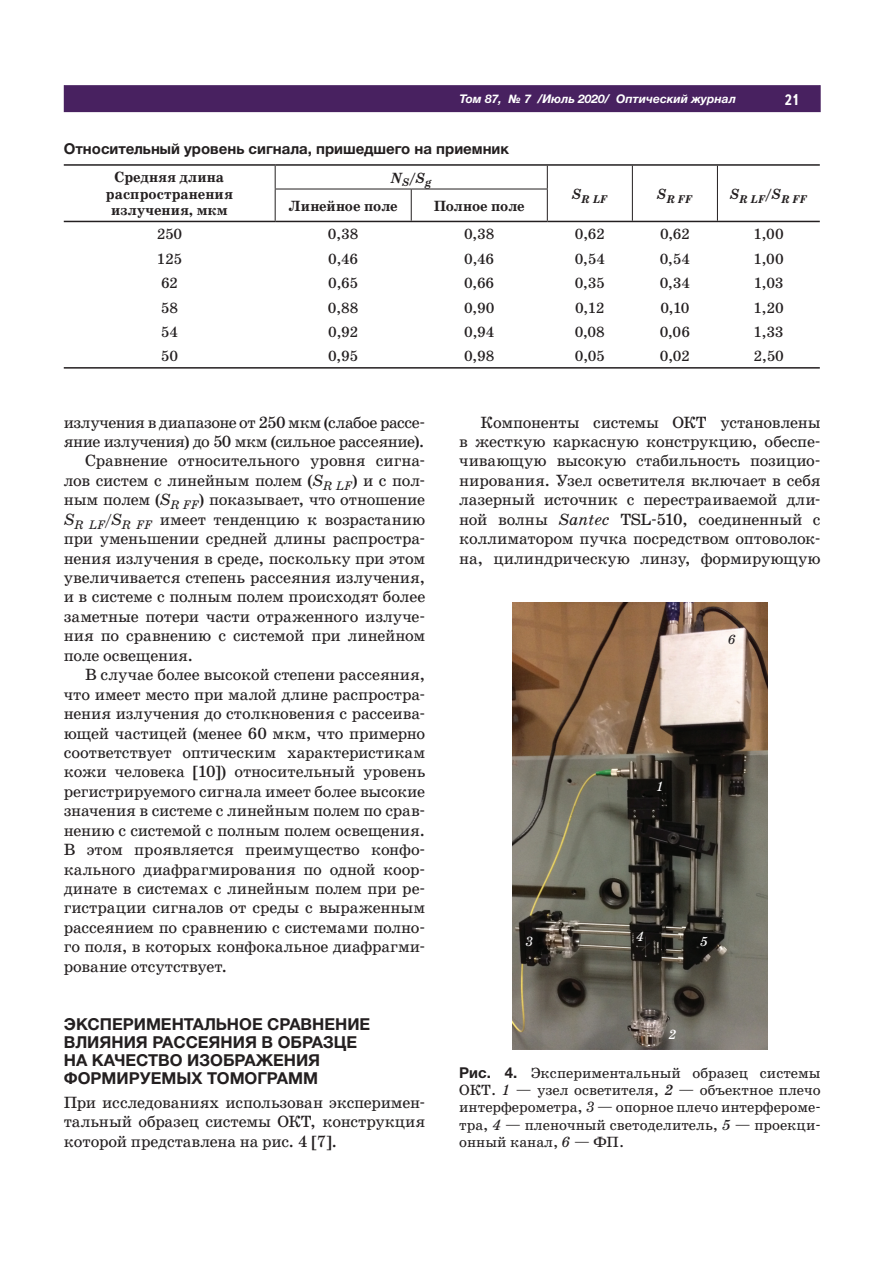
<style>
.page{position:relative;width:893px;height:1263px;background:#fff}
.page>*{position:absolute;margin:0;border:0;box-sizing:border-box;transform-origin:0 0}
.t1{font:16.5px/19.5px "School Book C";letter-spacing:-.01em;color:#231f20;text-align:justify}
.t2{font:700 16.5px/18px "Helvetica Neue Cyr";color:#231f20}
.t3{font:15px/17.2px "School Book C";color:#231f20;text-align:justify}
.t4{font:700 15px/16.5px "School Book C";color:#231f20;text-align:center}
.t5{font:700 15px "Helvetica Neue Cyr";color:#231f20}
.t6{font:italic 700 15px "School Book C";color:#231f20}
.t7{font:700 15px "Text Book C";color:#fff;scale:.9 1}
.t8{font:italic 13.5px "School Book C";color:#fff}
.t9{font:italic 13.5px "School Book C";color:#231f20}
.t10{font:italic 700 12px "Helvetica Neue Cyr";color:#fff}
.t11{font:italic 700 11.4px "School Book C";letter-spacing:-.02em;color:#231f20}
.s1{font-style:italic}
.s2{font-family:"Helvetica Neue Cyr";font-weight:700}
</style>
<div class="page">
<div style="left:64px;top:86px;width:756px;height:26px;background:#482160"></div>
<div style="left:64px;top:85px;width:757px;height:27px;border:1px solid #482160"></div>
<hr style="left:64px;top:367px;width:756px;height:2px;background:#231f20">
<hr style="left:64px;top:164px;width:211px;height:2px;background:#231f20">
<hr style="left:64px;top:221px;width:211px;height:1px;background:#231f20">
<hr style="left:275px;top:164px;width:545px;height:2px;background:#231f20">
<hr style="left:547px;top:221px;width:273px;height:1px;background:#231f20">
<hr style="left:275px;top:221px;width:272px;height:1px;background:#231f20">
<svg style="left:275px;top:166px;width:1px;height:23px"></svg>
<svg style="left:547px;top:166px;width:1px;height:23px"></svg>
<svg style="left:632px;top:166px;width:1px;height:23px"></svg>
<svg style="left:717px;top:166px;width:1px;height:23px"></svg>
<hr style="left:632px;top:189px;width:1px;height:32px;background:#231f20">
<hr style="left:717px;top:189px;width:1px;height:32px;background:#231f20">
<hr style="left:275px;top:189px;width:136px;height:1px;background:#231f20">
<hr style="left:275px;top:189px;width:1px;height:32px;background:#231f20">
<hr style="left:411px;top:189px;width:137px;height:1px;background:#231f20">
<hr style="left:411px;top:189px;width:1px;height:32px;background:#231f20">
<hr style="left:547px;top:189px;width:1px;height:32px;background:#231f20">
<img style="left:512px;top:602px;width:255px;height:447px">
<p class="t10" style="left:459px;top:92px;width:278px">Том 87, № 7 /Июль 2020/ Оптический журнал</p>
<p class="t7" style="left:785px;top:91px;width:17px">21</p>
<p class="t5" style="left:64px;top:143px;width:447px">Относительный уровень сигнала, пришедшего на приемник</p>
<p class="t4" style="left:106px;top:169px;width:129px">Средняя длина распространения излучения, мкм</p>
<p class="t6" style="left:390px;top:169px;width:43px">N<sub>S</sub>/S<sub>g</sub></p>
<p class="t4" style="left:289px;top:198px;width:111px">Линейное поле</p>
<p class="t4" style="left:434px;top:198px;width:93px">Полное поле</p>
<p class="t11" style="left:572px;top:192px;width:38px"><sup>S</sup>R LF</p>
<p class="t11" style="left:657px;top:192px;width:38px"><sup>S</sup>R FF</p>
<p class="t11" style="left:729px;top:192px;width:80px"><sup>S</sup>R LF<sup>/S</sup>R FF</p>
<p class="t3" style="left:157px;top:227px;width:27px">250</p>
<p class="t3" style="left:328px;top:227px;width:32px">0,38</p>
<p class="t3" style="left:464px;top:227px;width:32px">0,38</p>
<p class="t3" style="left:575px;top:227px;width:31px">0,62</p>
<p class="t3" style="left:660px;top:227px;width:31px">0,62</p>
<p class="t3" style="left:753px;top:227px;width:32px">1,00</p>
<p class="t3" style="left:157px;top:251px;width:27px">125</p>
<p class="t3" style="left:328px;top:251px;width:32px">0,46</p>
<p class="t3" style="left:464px;top:251px;width:32px">0,46</p>
<p class="t3" style="left:575px;top:251px;width:32px">0,54</p>
<p class="t3" style="left:660px;top:251px;width:32px">0,54</p>
<p class="t3" style="left:754px;top:251px;width:32px">1,00</p>
<p class="t3" style="left:161px;top:276px;width:18px">62</p>
<p class="t3" style="left:328px;top:276px;width:31px">0,65</p>
<p class="t3" style="left:464px;top:276px;width:32px">0,66</p>
<p class="t3" style="left:575px;top:276px;width:32px">0,35</p>
<p class="t3" style="left:660px;top:276px;width:32px">0,34</p>
<p class="t3" style="left:754px;top:276px;width:31px">1,03</p>
<p class="t3" style="left:161px;top:300px;width:19px">58</p>
<p class="t3" style="left:328px;top:300px;width:32px">0,88</p>
<p class="t3" style="left:464px;top:300px;width:32px">0,90</p>
<p class="t3" style="left:575px;top:300px;width:31px">0,12</p>
<p class="t3" style="left:660px;top:300px;width:30px">0,10</p>
<p class="t3" style="left:753px;top:300px;width:32px">1,20</p>
<p class="t3" style="left:161px;top:324px;width:19px">54</p>
<p class="t3" style="left:328px;top:324px;width:31px">0,92</p>
<p class="t3" style="left:464px;top:324px;width:32px">0,94</p>
<p class="t3" style="left:575px;top:324px;width:32px">0,08</p>
<p class="t3" style="left:660px;top:324px;width:32px">0,06</p>
<p class="t3" style="left:754px;top:324px;width:32px">1,33</p>
<p class="t3" style="left:161px;top:349px;width:19px">50</p>
<p class="t3" style="left:328px;top:349px;width:32px">0,95</p>
<p class="t3" style="left:464px;top:349px;width:32px">0,98</p>
<p class="t3" style="left:575px;top:349px;width:32px">0,05</p>
<p class="t3" style="left:660px;top:349px;width:31px">0,02</p>
<p class="t3" style="left:753px;top:349px;width:32px">2,50</p>
<p class="t1" style="left:64px;top:413px;width:363px">излучения в диапазоне от 250 мкм (слабое рассе-</p>
<p class="t1" style="left:64px;top:433px;width:362px">яние излучения) до 50 мкм (сильное рассеяние).</p>
<p class="t1" style="left:85px;top:452px;width:342px">Cравнение относительного уровня сигна-</p>
<p class="t1" style="left:64px;top:472px;width:363px">лов систем с линейным полем (<span class="s1">S</span><sub>R</sub> <sub>LF</sub>) и с пол-</p>
<p class="t1" style="left:64px;top:491px;width:363px">ным полем (<span class="s1">S</span><sub>R</sub> <sub>FF</sub>) показывает, что отношение</p>
<p class="t1" style="left:64px;top:511px;width:363px"><span class="s1">S</span><sub>R</sub> <sub>LF</sub>/<span class="s1">S</span><sub>R</sub> <sub>FF</sub> имеет тенденцию к возрастанию</p>
<p class="t1" style="left:64px;top:530px;width:363px">при уменьшении средней длины распростра-</p>
<p class="t1" style="left:64px;top:549px;width:363px">нения излучения в среде, поскольку при этом</p>
<p class="t1" style="left:64px;top:569px;width:363px">увеличивается степень рассеяния излучения,</p>
<p class="t1" style="left:64px;top:588px;width:363px">и в системе с полным полем происходят более</p>
<p class="t1" style="left:64px;top:608px;width:363px">заметные потери части отраженного излуче-</p>
<p class="t1" style="left:64px;top:627px;width:363px">ния по сравнению с системой при линейном</p>
<p class="t1" style="left:64px;top:647px;width:131px">поле освещения.</p>
<p class="t1" style="left:85px;top:666px;width:342px">В случае более высокой степени рассеяния,</p>
<p class="t1" style="left:64px;top:686px;width:363px">что имеет место при малой длине распростра-</p>
<p class="t1" style="left:64px;top:705px;width:363px">нения излучения до столкновения с рассеива-</p>
<p class="t1" style="left:64px;top:724px;width:363px">ющей частицей (менее 60 мкм, что примерно</p>
<p class="t1" style="left:64px;top:744px;width:363px">соответствует оптическим характеристикам</p>
<p class="t1" style="left:64px;top:763px;width:363px">кожи человека [10]) относительный уровень</p>
<p class="t1" style="left:64px;top:783px;width:363px">регистрируемого сигнала имеет более высокие</p>
<p class="t1" style="left:64px;top:802px;width:363px">значения в системе с линейным полем по срав-</p>
<p class="t1" style="left:64px;top:822px;width:363px">нению с системой с полным полем освещения.</p>
<p class="t1" style="left:64px;top:841px;width:363px">В этом проявляется преимущество конфо-</p>
<p class="t1" style="left:64px;top:860px;width:363px">кального диафрагмирования по одной коор-</p>
<p class="t1" style="left:64px;top:880px;width:363px">динате в системах с линейным полем при ре-</p>
<p class="t1" style="left:64px;top:899px;width:363px">гистрации сигналов от среды с выраженным</p>
<p class="t1" style="left:64px;top:919px;width:363px">рассеянием по сравнению с системами полно-</p>
<p class="t1" style="left:64px;top:938px;width:363px">го поля, в которых конфокальное диафрагми-</p>
<p class="t1" style="left:64px;top:958px;width:165px">рование отсутствует.</p>
<p class="t2" style="left:64px;top:1017px;width:308px">ЭКСПЕРИМЕНТАЛЬНОЕ СРАВНЕНИЕ<br>ВЛИЯНИЯ РАССЕЯНИЯ В ОБРАЗЦЕ<br>НА КАЧЕСТВО ИЗОБРАЖЕНИЯ<br>ФОРМИРУЕМЫХ ТОМОГРАММ</p>
<p class="t1" style="left:64px;top:1094px;width:363px">При исследованиях использован эксперимен&shy;тальный образец системы ОКТ, конструкция которой представлена на рис. 4 [7].</p>
<p class="t1" style="left:459px;top:413px;width:363px;text-indent:21px">Компоненты системы ОКТ установлены в жесткую каркасную конструкцию, обеспе&shy;чивающую высокую стабильность позицио&shy;нирования. Узел осветителя включает в себя лазерный источник с перестраиваемой дли&shy;ной волны <span class="s1">Santec</span> TSL-510, соединенный с коллиматором пучка посредством оптоволок&shy;на, цилиндрическую линзу, формирующую</p>
<p class="t8" style="left:525px;top:936px;width:9px">3</p>
<p class="t8" style="left:656px;top:781px;width:9px">1</p>
<p class="t9" style="left:728px;top:634px;width:9px">6</p>
<p class="t8" style="left:636px;top:931px;width:9px">4</p>
<p class="t8" style="left:700px;top:936px;width:9px">5</p>
<p class="t8" style="left:669px;top:1029px;width:9px">2</p>
<p class="t3" style="left:459px;top:1065px;width:363px"><span class="s2">Рис. 4.</span> Экспериментальный образец системы ОКТ. <span class="s1">1</span> — узел осветителя, <span class="s1">2</span> — объектное плечо интерферометра, <span class="s1">3</span> — опорное плечо интерфероме&shy;тра, <span class="s1">4</span> — пленочный светоделитель, <span class="s1">5</span> — проекци&shy;онный канал, <span class="s1">6</span> — ФП.</p>
</div>
